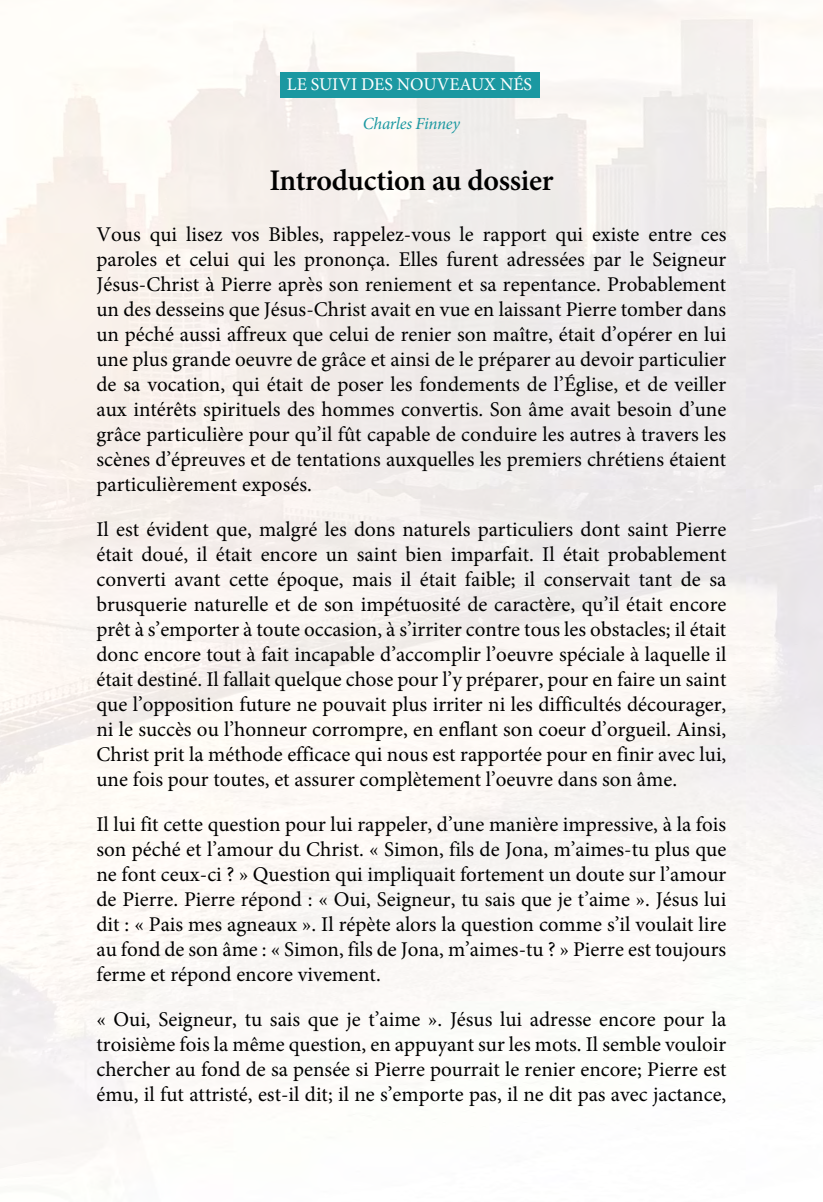
<style>
.page{position:relative;width:823px;height:1202px;background:#fff}
.page>*{position:absolute;margin:0;border:0;box-sizing:border-box;transform-origin:0 0}
.t1{font:600 30px "Minion Pro";color:#000}
.t2{font:21px/25px "Minion Pro";color:#000;text-align:justify}
.t3{font:18px "Minion Pro";color:#fff}
.t4{font:italic 17px "Minion Pro";letter-spacing:-.02em;color:#1b98a1}
</style>
<div class="page">
<img style="left:0;top:0;width:822px;height:1168px">
<div style="left:280px;top:72px;width:259px;height:26px;background:#1b98a1"></div>
<p class="t3" style="left:287px;top:72px;width:86px">le suivi des</p>
<p class="t3" style="left:396px;top:72px;width:53px">nouvea</p>
<p class="t3" style="left:471px;top:72px;width:53px">ux nés</p>
<p class="t4" style="left:363px;top:112px;width:98px">Charles Finney</p>
<h1 class="t1" style="left:269px;top:160px;width:285px">Introduction au dossier</h1>
<p class="t2" style="left:96px;top:222px;width:631px">Vous qui lisez vos Bibles, rappelez-vous le rapport qui existe entre ces paroles et celui qui les prononça. Elles furent adressées par le Seigneur Jésus-Christ à Pierre après son reniement et sa repentance. Probablement un des desseins que Jésus-Christ avait en vue en laissant Pierre tomber dans un péché aussi affreux que celui de renier son maître, était d’opérer en lui une plus grande oeuvre de grâce et ainsi de le préparer au devoir particulier de sa vocation, qui était de poser les fondements de l’Église, et de veiller aux intérêts spirituels des hommes convertis. Son âme avait besoin d’une grâce particulière pour qu’il fût capable de conduire les autres à travers les scènes d’épreuves et de tentations auxquelles les premiers chrétiens étaient particulièrement exposés.</p>
<p class="t2" style="left:96px;top:517px;width:631px">Il est évident que, malgré les dons naturels particuliers dont saint Pierre était doué, il était encore un saint bien imparfait. Il était probablement converti avant cette époque, mais il était faible; il conservait tant de sa brusquerie naturelle et de son impétuosité de caractère, qu’il était encore prêt à s’emporter à toute occasion, à s’irriter contre tous les obstacles; il était donc encore tout à fait incapable d’accomplir l’oeuvre spéciale à laquelle il était destiné. Il fallait quelque chose pour l’y préparer, pour en faire un saint que l’opposition future ne pouvait plus irriter ni les difficultés décourager, ni le succès ou l’honneur corrompre, en enflant son coeur d’orgueil. Ainsi, Christ prit la méthode efficace qui nous est rapportée pour en finir avec lui, une fois pour toutes, et assurer complètement l’oeuvre dans son âme.</p>
<p class="t2" style="left:96px;top:812px;width:631px">Il lui fit cette question pour lui rappeler, d’une manière impressive, à la fois son péché et l’amour du Christ. « Simon, fils de Jona, m’aimes-tu plus que ne font ceux-ci ? » Question qui impliquait fortement un doute sur l’amour de Pierre. Pierre répond : « Oui, Seigneur, tu sais que je t’aime ». Jésus lui dit : « Pais mes agneaux ». Il répète alors la question comme s’il voulait lire au fond de son âme : « Simon, fils de Jona, m’aimes-tu ? » Pierre est toujours ferme et répond encore vivement.</p>
<p class="t2" style="left:96px;top:1007px;width:631px">« Oui, Seigneur, tu sais que je t’aime ». Jésus lui adresse encore pour la troisième fois la même question, en appuyant sur les mots. Il semble vouloir chercher au fond de sa pensée si Pierre pourrait le renier encore; Pierre est ému, il fut attristé, est-il dit; il ne s’emporte pas, il ne dit pas avec jactance,</p>
</div>
